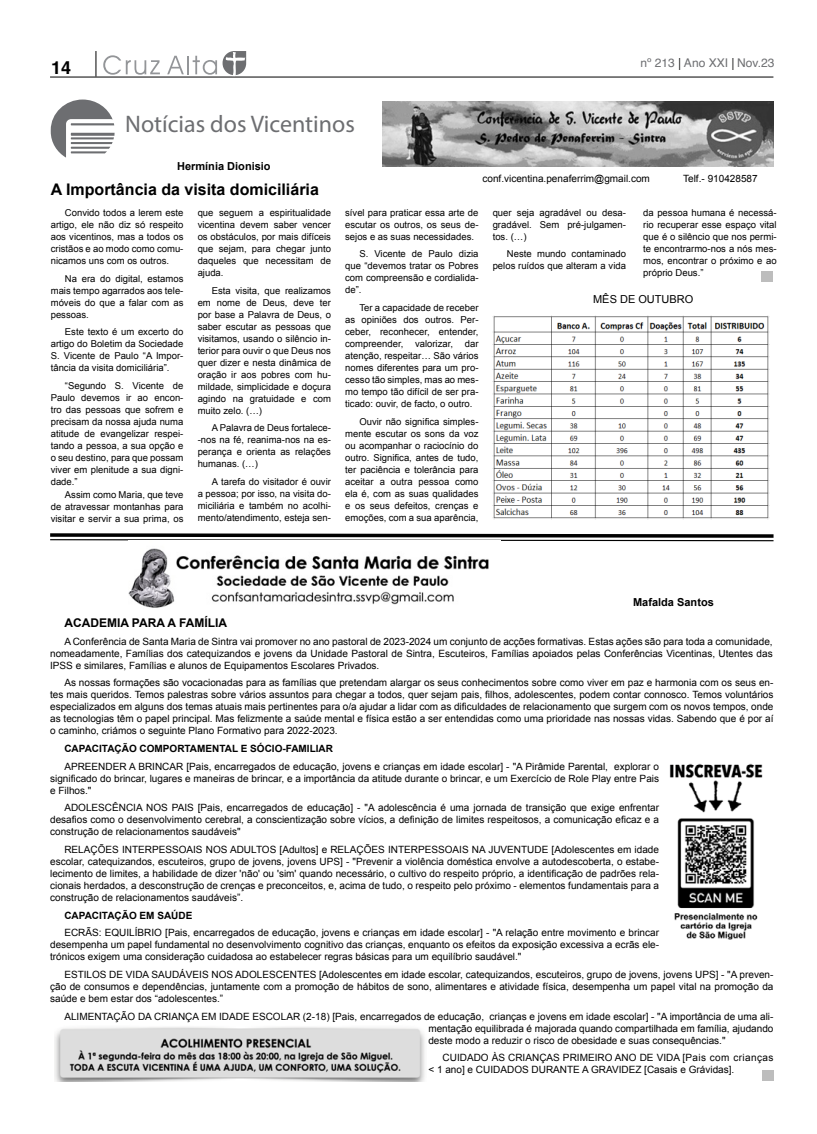
<style>
.page{position:relative;width:817px;height:1134px;background:#fff}
.page>*{position:absolute;margin:0;border:0;box-sizing:border-box;transform-origin:0 0}
.t1{font:24px "Myriad Pro";color:#6d6e71}
.t2{font:700 18px "Helvetica";color:#000}
.t3{font:700 16px "Arial";color:#000}
.t4{font:700 12px "Arial";color:#000}
.t5{font:12px "Helvetica";color:#6d6e71}
.t6{font:700 11px "Arial";color:#000}
.t7{font:11px "Arial";color:#000}
.t8{font:10px/12px "Arial";color:#000;text-align:justify}
.t9{font:700 10px "Arial";color:#000}
.t10{font:9.5px/12px "Arial";color:#000;text-align:justify}
.s1{font-family:"Minion Pro";color:#000}
</style>
<div class="page">
<hr style="left:50px;top:77px;width:723px;height:1px;background:#000">
<svg style="left:95px;top:51px;width:1px;height:26px"></svg>
<svg style="left:103px;top:55px;width:57px;height:20px"></svg>
<svg style="left:167px;top:51px;width:79px;height:26px"></svg>
<svg style="left:51px;top:100px;width:63px;height:58px"></svg>
<div style="left:762px;top:1070px;width:11px;height:11px;background:#bdbdbd"></div>
<img style="left:382px;top:101px;width:391px;height:65px">
<div style="left:761px;top:271px;width:11px;height:11px;background:#bdbdbd"></div>
<svg style="left:50px;top:533px;width:724px;height:9px"></svg>
<img style="left:54px;top:1027px;width:371px;height:54px">
<img style="left:492px;top:316px;width:277px;height:203px">
<img style="left:669px;top:763px;width:94px;height:177px">
<img style="left:129px;top:541px;width:372px;height:67px">
<h2 class="t2" style="left:51px;top:57px;width:22px">14</h2>
<p class="t5" style="left:640px;top:54px;width:135px">nº 213 <span class="s1">|</span> Ano XXI <span class="s1">|</span> Nov.23</p>
<h1 class="t1" style="left:125px;top:109px;width:231px">Notícias dos Vicentinos</h1>
<p class="t6" style="left:177px;top:159px;width:95px">Hermínia Dionisio</p>
<h3 class="t3" style="left:51px;top:179px;width:269px">A Importância da visita domiciliária</h3>
<p class="t8" style="left:482px;top:173px;width:169px">conf.vicentina.penaferrim@gmail.com</p>
<p class="t8" style="left:683px;top:173px;width:76px">Telf.- 910428587</p>
<p class="t10" style="left:51px;top:207px;width:134px;text-indent:14px">Convido todos a lerem este artigo, ele não diz só respeito aos vicentinos, mas a todos os cristãos e ao modo como comu&shy;nicamos uns com os outros.</p>
<p class="t10" style="left:51px;top:272px;width:134px;text-indent:14px">Na era do digital, estamos mais tempo agarrados aos tele&shy;móveis do que a falar com as pessoas.</p>
<p class="t10" style="left:51px;top:326px;width:134px;text-indent:14px">Este texto é um excerto do artigo do Boletim da Sociedade S. Vicente de Paulo “A Impor&shy;tância da visita domiciliária”.</p>
<p class="t10" style="left:51px;top:380px;width:134px;text-indent:14px">“Segundo S. Vicente de Paulo devemos ir ao encon&shy;tro das pessoas que sofrem e precisam da nossa ajuda numa atitude de evangelizar respei&shy;tando a pessoa, a sua opção e o seu destino, para que possam viver em plenitude a sua digni&shy;dade.”</p>
<p class="t10" style="left:51px;top:488px;width:134px;text-indent:14px">Assim como Maria, que teve de atravessar montanhas para visitar e servir a sua prima, os</p>
<p class="t10" style="left:198px;top:207px;width:135px">que seguem a espiritualidade vicentina devem saber vencer os obstáculos, por mais difíceis que sejam, para chegar junto daqueles que necessitam de ajuda.</p>
<p class="t10" style="left:198px;top:284px;width:135px;text-indent:14px">Esta visita, que realizamos em nome de Deus, deve ter por base a Palavra de Deus, o saber escutar as pessoas que visitamos, usando o silêncio in&shy;terior para ouvir o que Deus nos quer dizer e nesta dinâmica de oração ir aos pobres com hu&shy;mildade, simplicidade e doçura agindo na gratuidade e com muito zelo. (…)</p>
<p class="t10" style="left:198px;top:422px;width:135px;text-indent:14px">A Palavra de Deus fortalece--nos na fé, reanima-nos na es&shy;perança e orienta as relações humanas. (…)</p>
<p class="t10" style="left:198px;top:476px;width:135px;text-indent:14px">A tarefa do visitador é ouvir a pessoa; por isso, na visita do&shy;miciliária e também no acolhi&shy;mento/atendimento, esteja sen-</p>
<p class="t10" style="left:345px;top:207px;width:135px">sível para praticar essa arte de escutar os outros, os seus de&shy;sejos e as suas necessidades.</p>
<p class="t10" style="left:345px;top:248px;width:135px;text-indent:14px">S. Vicente de Paulo dizia que “devemos tratar os Pobres com compreensão e cordialida&shy;de”.</p>
<p class="t10" style="left:345px;top:302px;width:135px;text-indent:14px">Ter a capacidade de receber as opiniões dos outros. Per&shy;ceber, reconhecer, entender, compreender, valorizar, dar atenção, respeitar… São vários nomes diferentes para um pro&shy;cesso tão simples, mas ao mes&shy;mo tempo tão difícil de ser pra&shy;ticado: ouvir, de facto, o outro.</p>
<p class="t10" style="left:345px;top:416px;width:135px;text-indent:14px">Ouvir não significa simples&shy;mente escutar os sons da voz ou acompanhar o raciocínio do outro. Significa, antes de tudo, ter paciência e tolerância para aceitar a outra pessoa como ela é, com as suas qualidades e os seus defeitos, crenças e emoções, com a sua aparência,</p>
<p class="t10" style="left:492px;top:207px;width:135px">quer seja agradável ou desa&shy;gradável. Sem pré-julgamen&shy;tos. (…)</p>
<p class="t10" style="left:492px;top:248px;width:135px;text-align:right">Neste mundo contaminado pelos ruídos que alteram a vida</p>
<p class="t10" style="left:643px;top:207px;width:135px">da pessoa humana é necessá&shy;rio recuperar esse espaço vital que é o silêncio que nos permi&shy;te encontrarmo-nos a nós mes&shy;mos, encontrar o próximo e ao próprio Deus.”</p>
<p class="t7" style="left:593px;top:292px;width:102px">MÊS DE OUTUBRO</p>
<p class="t6" style="left:633px;top:595px;width:82px">Mafalda Santos</p>
<p class="t4" style="left:64px;top:615px;width:164px">ACADEMIA PARA A FAMÍLIA</p>
<p class="t8" style="left:50px;top:635px;width:723px;text-indent:14px">A Conferência de Santa Maria de Sintra vai promover no ano pastoral de 2023-2024 um conjunto de acções formativas. Estas ações são para toda a comunidade, nomeadamente, Famílias dos catequizandos e jovens da Unidade Pastoral de Sintra, Escuteiros, Famílias apoiados pelas Conferências Vicentinas, Utentes das IPSS e similares, Famílias e alunos de Equipamentos Escolares Privados.</p>
<p class="t8" style="left:50px;top:677px;width:724px;text-indent:14px">As nossas formações são vocacionadas para as famílias que pretendam alargar os seus conhecimentos sobre como viver em paz e harmonia com os seus en&shy;tes mais queridos. Temos palestras sobre vários assuntos para chegar a todos, quer sejam pais, filhos, adolescentes, podem contar connosco. Temos voluntários especializados em alguns dos temas atuais mais pertinentes para o/a ajudar a lidar com as dificuldades de relacionamento que surgem com os novos tempos, onde as tecnologias têm o papel principal. Mas felizmente a saúde mental e física estão a ser entendidas como uma prioridade nas nossas vidas. Sabendo que é por aí o caminho, criámos o seguinte Plano Formativo para 2022-2023.</p>
<p class="t9" style="left:64px;top:742px;width:270px">CAPACITAÇÃO COMPORTAMENTAL E SÓCIO-FAMILIAR</p>
<p class="t8" style="left:50px;top:760px;width:610px;text-indent:14px">APREENDER A BRINCAR [Pais, encarregados de educação, jovens e crianças em idade escolar] - "A Pirâmide Parental, explorar o significado do brincar, lugares e maneiras de brincar, e a importância da atitude durante o brincar, e um Exercício de Role Play entre Pais e Filhos."</p>
<p class="t8" style="left:50px;top:802px;width:610px;text-indent:14px">ADOLESCÊNCIA NOS PAIS [Pais, encarregados de educação] - "A adolescência é uma jornada de transição que exige enfrentar desafios como o desenvolvimento cerebral, a conscientização sobre vícios, a definição de limites respeitosos, a comunicação eficaz e a construção de relacionamentos saudáveis"</p>
<p class="t8" style="left:50px;top:843px;width:610px;text-indent:14px">RELAÇÕES INTERPESSOAIS NOS ADULTOS [Adultos] e RELAÇÕES INTERPESSOAIS NA JUVENTUDE [Adolescentes em idade escolar, catequizandos, escuteiros, grupo de jovens, jovens UPS] - "Prevenir a violência doméstica envolve a autodescoberta, o estabe&shy;lecimento de limites, a habilidade de dizer 'não' ou 'sim' quando necessário, o cultivo do respeito próprio, a identificação de padrões rela&shy;cionais herdados, a desconstrução de crenças e preconceitos, e, acima de tudo, o respeito pelo próximo - elementos fundamentais para a construção de relacionamentos saudáveis”.</p>
<p class="t9" style="left:64px;top:908px;width:129px">CAPACITAÇÃO EM SAÚDE</p>
<p class="t8" style="left:50px;top:927px;width:610px;text-indent:14px">ECRÃS: EQUILÍBRIO [Pais, encarregados de educação, jovens e crianças em idade escolar] - "A relação entre movimento e brincar desempenha um papel fundamental no desenvolvimento cognitivo das crianças, enquanto os efeitos da exposição excessiva a ecrãs ele&shy;trónicos exigem uma consideração cuidadosa ao estabelecer regras básicas para um equilíbrio saudável."</p>
<p class="t8" style="left:50px;top:968px;width:724px;text-indent:14px">ESTILOS DE VIDA SAUDÁVEIS NOS ADOLESCENTES [Adolescentes em idade escolar, catequizandos, escuteiros, grupo de jovens, jovens UPS] - "A preven&shy;ção de consumos e dependências, juntamente com a promoção de hábitos de sono, alimentares e atividade física, desempenha um papel vital na promoção da saúde e bem estar dos “adolescentes.”</p>
<p class="t8" style="left:428px;top:1010px;width:346px;text-indent:-364px">ALIMENTAÇÃO DA CRIANÇA EM IDADE ESCOLAR (2-18) [Pais, encarregados de educação, crianças e jovens em idade escolar] - "A importância de uma ali&shy;mentação equilibrada é majorada quando compartilhada em família, ajudando deste modo a reduzir o risco de obesidade e suas consequências."</p>
<p class="t8" style="left:428px;top:1052px;width:346px;text-indent:14px">CUIDADO ÀS CRIANÇAS PRIMEIRO ANO DE VIDA [Pais com crianças &lt; 1 ano] e CUIDADOS DURANTE A GRAVIDEZ [Casais e Grávidas].</p>
</div>
